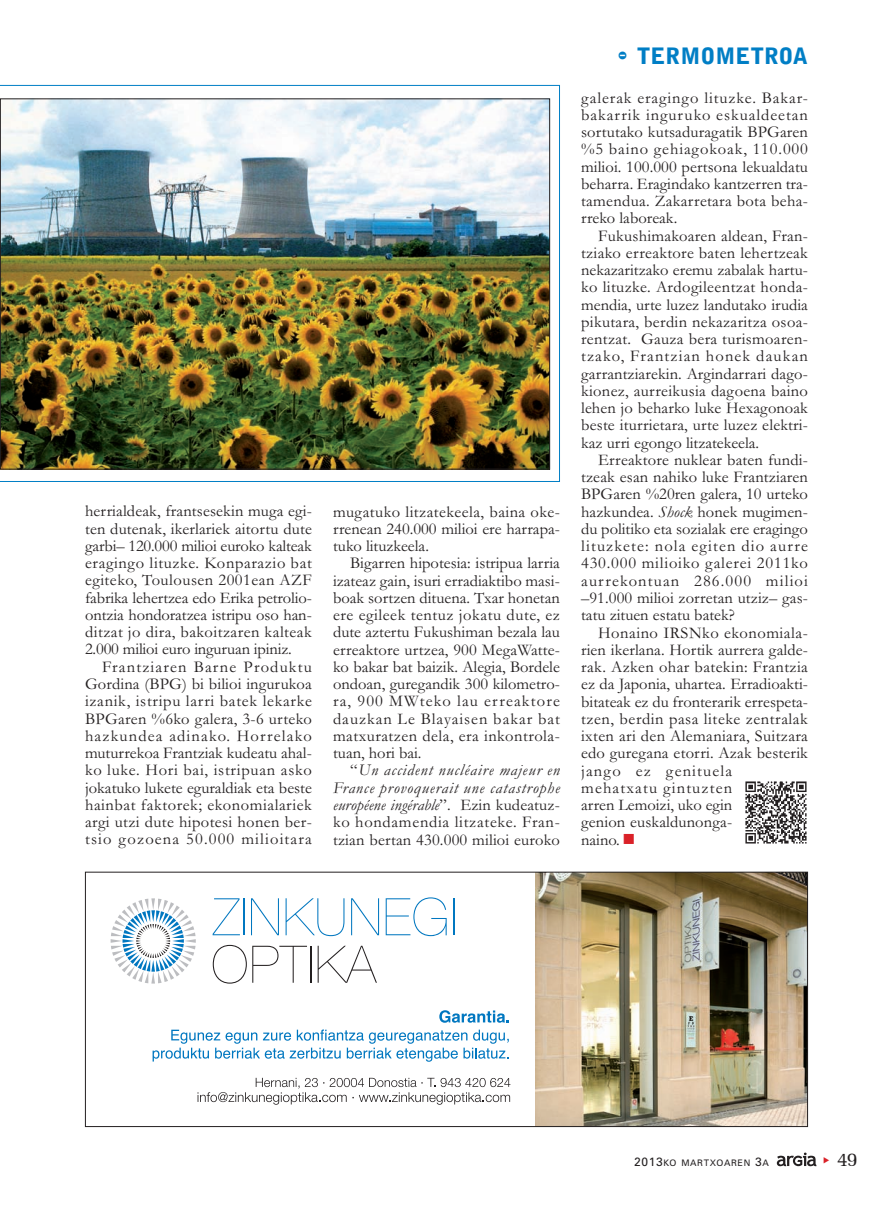
<style>
.page{position:relative;width:893px;height:1212px;background:#fff}
.page>*{position:absolute;margin:0;border:0;box-sizing:border-box;transform-origin:0 0}
.t1{font:900 22.5px "Bell Gothic Std";color:#007ec5}
.t2{font:19.5px "Memoir";color:#231f20}
.t3{font:16.5px/17.2px "Garamond";letter-spacing:.01em;color:#231f20;text-align:justify}
.t4{font:italic 16.5px/17.2px "Garamond";letter-spacing:.055em;color:#231f20;text-align:justify}
.t5{font:9px "Zurich BT";letter-spacing:.075em;color:#231f20}
.s1{font-style:normal}
.s2{font-family:"Bodiac";font-weight:400}
.s3{font-style:italic}
.s4{color:#da2128}
.s5{font-size:12px}
</style>
<div class="page">
<svg style="left:777px;top:1152px;width:39px;height:14px"></svg>
<svg style="left:0;top:85px;width:560px;height:397px"></svg>
<svg style="left:153px;top:1029px;width:356px;height:33px"></svg>
<svg style="left:439px;top:1010px;width:70px;height:13px"></svg>
<svg style="left:198px;top:1078px;width:312px;height:27px"></svg>
<svg style="left:213px;top:898px;width:27px;height:37px"></svg>
<hr style="left:243px;top:898px;width:1px;height:37px;background:#0077c0">
<svg style="left:251px;top:898px;width:28px;height:37px"></svg>
<svg style="left:286px;top:898px;width:58px;height:38px"></svg>
<svg style="left:351px;top:898px;width:28px;height:37px"></svg>
<svg style="left:386px;top:897px;width:61px;height:39px"></svg>
<hr style="left:453px;top:898px;width:1px;height:37px;background:#0077c0">
<svg style="left:213px;top:945px;width:94px;height:38px"></svg>
<hr style="left:310px;top:946px;width:1px;height:37px;background:#231f20">
<svg style="left:318px;top:946px;width:59px;height:37px"></svg>
<svg style="left:111px;top:898px;width:85px;height:85px"></svg>
<img style="left:536px;top:874px;width:270px;height:251px">
<div style="left:85px;top:872px;width:723px;height:255px;border:1px solid #231f20"></div>
<img style="left:745px;top:781px;width:62px;height:63px">
<img style="left:2px;top:100px;width:546px;height:367px">
<p class="t3" style="left:85px;top:504px;width:228px">herrialdeak, frantsesekin muga egi&shy;ten dutenak, ikerlariek aitortu dute garbi– 120.000 milioi euroko kalteak eragingo lituzke. Konparazio bat egiteko, Toulousen 2001ean AZF fabrika lehertzea edo Erika petrolio&shy;ontzia hondoratzea istripu oso han&shy;ditzat jo dira, bakoitzaren kalteak 2.000 milioi euro inguruan ipiniz.</p>
<p class="t3" style="left:85px;top:660px;width:228px;text-indent:17px">Frantziaren Barne Produktu Gordina (BPG) bi bilioi ingurukoa izanik, istripu larri batek lekarke BPGaren %6ko galera, 3-6 urteko hazkundea adinako. Horrelako muturrekoa Frantziak kudeatu ahal&shy;ko luke. Hori bai, istripuan asko jokatuko lukete eguraldiak eta beste hainbat faktorek; ekonomialariek argi utzi dute hipotesi honen ber&shy;tsio gozoena 50.000 milioitara</p>
<p class="t3" style="left:333px;top:505px;width:228px">mugatuko litzatekeela, baina oke&shy;rrenean 240.000 milioi ere harrapa&shy;tuko lituzkeela.</p>
<p class="t3" style="left:333px;top:556px;width:228px;text-indent:17px">Bigarren hipotesia: istripua larria izateaz gain, isuri erradiaktibo masi&shy;boak sortzen dituena. Txar honetan ere egileek tentuz jokatu dute, ez dute aztertu Fukushiman bezala lau erreaktore urtzea, 900 MegaWatte&shy;ko bakar bat baizik. Alegia, Bordele ondoan, guregandik 300 kilometro&shy;ra, 900 MWteko lau erreaktore dauzkan Le Blayaisen bakar bat matxuratzen dela, era inkontrola&shy;tuan, hori bai.</p>
<p class="t4" style="left:333px;top:763px;width:228px;text-indent:17px"><span class="s1">“</span>Un accident nucléaire majeur en France provoquerait une catastrophe européene ingérable<span class="s1">”. Ezin kudeatuz&shy;ko hondamendia litzateke. Fran&shy;tzian bertan 430.000 milioi euroko</span></p>
<h1 class="t1" style="left:617px;top:48px;width:192px"><span class="s2">-</span> TERMOMETROA</h1>
<p class="t3" style="left:581px;top:91px;width:228px">galerak eragingo lituzke. Bakar&shy;bakarrik inguruko eskualdeetan sortutako kutsaduragatik BPGaren %5 baino gehiagokoak, 110.000 milioi. 100.000 pertsona lekualdatu beharra. Eragindako kantzerren tra&shy;tamendua. Zakarretara bota beha&shy;rreko laboreak.</p>
<p class="t3" style="left:581px;top:229px;width:228px;text-indent:17px">Fukushimakoaren aldean, Fran&shy;tziako erreaktore baten lehertzeak nekazaritzako eremu zabalak hartu&shy;ko lituzke. Ardogileentzat honda&shy;mendia, urte luzez landutako irudia pikutara, berdin nekazaritza osoa&shy;rentzat. Gauza bera turismoaren&shy;tzako, Frantzian honek daukan garrantziarekin. Argindarrari dago&shy;kionez, aurreikusia dagoena baino lehen jo beharko luke Hexagonoak beste iturrietara, urte luzez elektri&shy;kaz urri egongo litzatekeela.</p>
<p class="t3" style="left:581px;top:453px;width:228px;text-indent:17px">Erreaktore nuklear baten fundi&shy;tzeak esan nahiko luke Frantziaren BPGaren %20ren galera, 10 urteko hazkundea. <span class="s3">Shock</span> honek mugimen&shy;du politiko eta sozialak ere eragingo lituzkete: nola egiten dio aurre 430.000 milioiko galerei 2011ko aurrekontuan 286.000 milioi –91.000 milioi zorretan utziz– gas&shy;tatu zituen estatu batek?</p>
<p class="t3" style="left:581px;top:625px;width:228px;text-align:left;text-indent:17px">Honaino IRSNko ekonomiala&shy;rien ikerlana. Hortik aurrera galde&shy;rak. Azken ohar batekin: Frantzia ez da Japonia, uhartea. Erradioakti&shy;bitateak ez du fronterarik errespeta&shy;tzen, berdin pasa liteke zentralak ixten ari den Alemaniara, Suitzara edo guregana etorri. Azak besterik jango ez genituela mehatxatu gintuzten<br>arren Lemoizi, uko egin<br>genion euskaldunonga-<br>naino. <span class="s4">■</span></p>
<p class="t5" style="left:634px;top:1160px;width:136px"><span class="s5">2013</span>KO MARTXOAREN <span class="s5">3</span>A</p>
<p class="t2" style="left:837px;top:1147px;width:22px">49</p>
</div>
